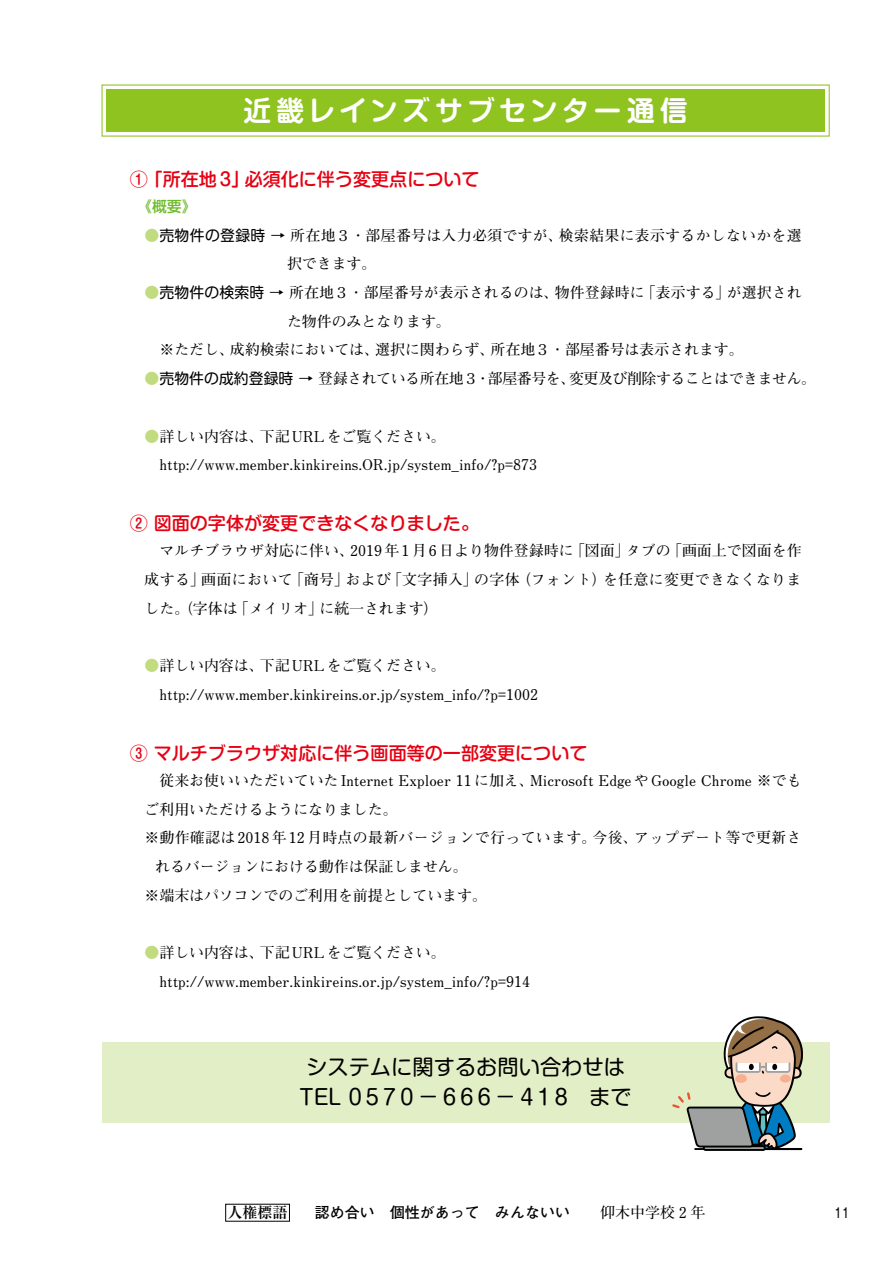
<style>
.page{position:relative;width:893px;height:1263px;background:#fff}
.page>*{position:absolute;margin:0;border:0;box-sizing:border-box;transform-origin:0 0}
.t1{font:700 27.6px "Shin M Go Pro De";letter-spacing:.155em;color:#fff}
.t2{font:21.3px/29.7px "Shin M Go Pro";color:#000;text-align:center}
.t3{font:500 18px "Shin M Go Pro";color:#e60012}
.t4{font:700 15px "Futo Go B101 Pro";color:#000}
.t5{font:700 15px "Ryumin Pro";color:#000}
.t6{font:700 14.85px/28.7px "Futo Min A101 Pro";color:#000}
.t7{font:700 14.85px/28.7px "Futo Min A101 Pro";letter-spacing:.02em;color:#000}
.t8{font:700 14.85px "Futo Min A101 Pro";letter-spacing:-.025em;color:#000}
.t9{font:700 14.85px "Futo Min A101 Pro";letter-spacing:.025em;color:#000}
.t10{font:500 14.85px "Shin M Go Pro";color:#6fba2c}
.t11{font:13.5px "Gothic MB101 Pro";color:#000;scale:.85 1}
.s1{font-family:"Shin M Go Pro";font-weight:400;color:#c1db81}
.s2{font-family:"Shin M Go Pro";font-weight:400}
.s3{color:#c1db81}
.s4{font-family:"Futo Min A101 Pro"}
</style>
<div class="page">
<div style="left:102px;top:1042px;width:727px;height:81px;background:#e2eec5"></div>
<svg style="left:672px;top:1016px;width:131px;height:135px"></svg>
<div style="left:106px;top:89px;width:719px;height:43px;background:#8fc31f"></div>
<h1 class="t1" style="left:243px;top:88px;width:446px">近畿レインズサブセンター通信</h1>
<p class="t3" style="left:130px;top:165px;width:351px">① 「所在地3」必須化に伴う変更点について</p>
<p class="t10" style="left:137px;top:194px;width:61px">《概要》</p>
<p class="t7" style="left:287px;top:219px;width:516px;text-indent:-142px"><span class="s1">●</span><span class="s2">売物件の登録時</span> → 所在地３・部屋番号は入力必須ですが、検索結果に表示するかしないかを選択できます。</p>
<p class="t6" style="left:145px;top:276px;width:658px"><span class="s1">●</span><span class="s2">売物件の検索時</span> → 所在地３・部屋番号が表示されるのは、物件登録時に「表示する」が選択され</p>
<p class="t6" style="left:287px;top:305px;width:165px">た物件のみとなります。</p>
<p class="t6" style="left:159px;top:334px;width:586px">※ただし、成約検索においては、選択に関わらず、所在地３・部屋番号は表示されます。</p>
<p class="t8" style="left:145px;top:367px;width:673px"><span class="s1">●</span><span class="s2">売物件の成約登録時</span> → 登録されている所在地３・部屋番号を、変更及び削除することはできません。</p>
<p class="t6" style="left:145px;top:420px;width:394px"><span class="s3">●</span>詳しい内容は、下記URLをご覧ください。　http://www.member.kinkireins.OR.jp/system_info/?p=873</p>
<p class="t3" style="left:130px;top:509px;width:351px">② 図面の字体が変更できなくなりました。</p>
<p class="t6" style="left:145px;top:535px;width:659px;text-align:justify">　マルチブラウザ対応に伴い、2019年1月6日より物件登録時に「図面」タブの「画面上で図面を作成する」画面において「商号」および「文字挿入」の字体（フォント）を任意に変更できなくなりました。（字体は「メイリオ」に統一されます）</p>
<p class="t6" style="left:145px;top:649px;width:395px"><span class="s3">●</span>詳しい内容は、下記URLをご覧ください。　http://www.member.kinkireins.or.jp/system_info/?p=1002</p>
<p class="t3" style="left:130px;top:739px;width:459px">③ マルチブラウザ対応に伴う画面等の一部変更について</p>
<p class="t6" style="left:145px;top:764px;width:658px">　従来お使いいただいていたInternet Exploer 11に加え、Microsoft EdgeやGoogle Chrome ※でも</p>
<p class="t6" style="left:145px;top:793px;width:254px">ご利用いただけるようになりました。</p>
<p class="t9" style="left:145px;top:826px;width:658px">※動作確認は2018年12月時点の最新バージョンで行っています。今後、アップデート等で更新さ</p>
<p class="t6" style="left:155px;top:850px;width:314px">れるバージョンにおける動作は保証しません。</p>
<p class="t6" style="left:145px;top:879px;width:344px">※端末はパソコンでのご利用を前提としています。</p>
<p class="t6" style="left:145px;top:936px;width:387px"><span class="s3">●</span>詳しい内容は、下記URLをご覧ください。　http://www.member.kinkireins.or.jp/system_info/?p=914</p>
<h2 class="t2" style="left:300px;top:1050px;width:334px">システムに関するお問い合わせは<br>TEL 0570－666－418　まで</h2>
<p class="t5" style="left:228px;top:1201px;width:61px">人権標語</p>
<p class="t4" style="left:315px;top:1200px;width:392px">認め合い　個性があって　みんないい　　<span class="s4">仰木中学校 2 年</span></p>
<p class="t11" style="left:834px;top:1202px;width:20px">11</p>
</div>
